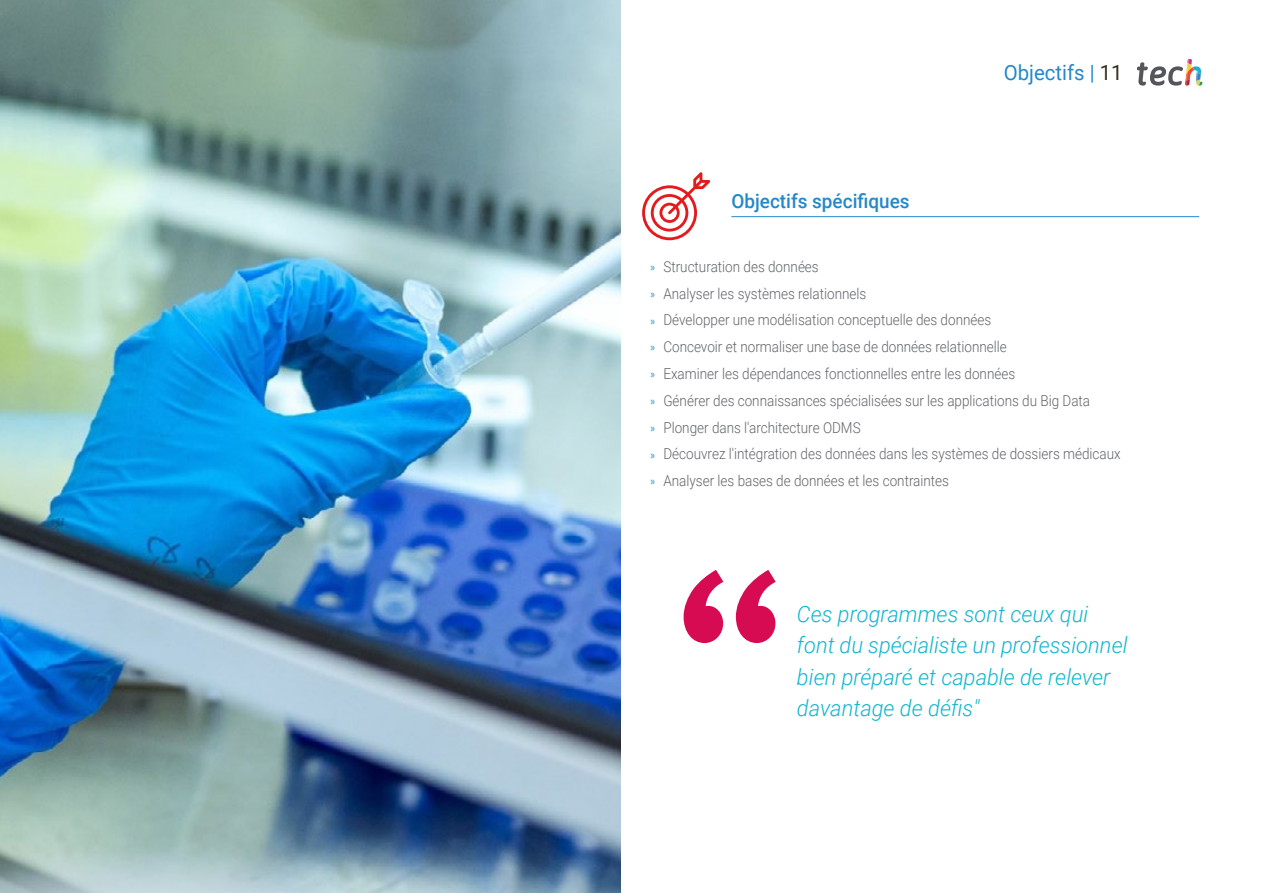
<style>
.page{position:relative;width:1263px;height:893px;background:#fff}
.page>*{position:absolute;margin:0;border:0;box-sizing:border-box;transform-origin:0 0}
.t1{font:italic 300 22.5px/31.5px "Roboto";color:#0fb6cf}
.t2{font:21px "Roboto";color:#2488c9}
.t3{font:500 19.5px "Roboto";color:#2488c9}
.t4{font:300 15px/26.7px "Roboto";color:#61646a;scale:.9 1}
.s1{color:#312e20}
.s2{font-family:"Myriad Pro";font-weight:400;font-size:12px;color:#2488c9}
</style>
<div class="page">
<hr style="left:731px;top:216px;width:468px;height:1px;background:#2488c9">
<svg style="left:642px;top:172px;width:68px;height:68px"></svg>
<img style="left:0;top:0;width:621px;height:893px">
<svg style="left:1137px;top:59px;width:65px;height:27px"></svg>
<svg style="left:684px;top:570px;width:92px;height:73px"></svg>
<h3 class="t3" style="left:731px;top:188px;width:180px">Objectifs spécifiques</h3>
<h2 class="t2" style="left:1004px;top:57px;width:120px">Objectifs | <span class="s1">11</span></h2>
<p class="t4" style="left:651px;top:253px;width:524px"><span class="s2">»</span> Structuration des données<br><span class="s2">»</span> Analyser les systèmes relationnels<br><span class="s2">»</span> Développer une modélisation conceptuelle des données<br><span class="s2">»</span> Concevoir et normaliser une base de données relationnelle<br><span class="s2">»</span> Examiner les dépendances fonctionnelles entre les données<br><span class="s2">»</span> Générer des connaissances spécialisées sur les applications du Big Data<br><span class="s2">»</span> Plonger dans l'architecture ODMS<br><span class="s2">»</span> Découvrez l'intégration des données dans les systèmes de dossiers médicaux <span class="s2">»</span> Analyser les bases de données et les contraintes</p>
<h1 class="t1" style="left:797px;top:597px;width:332px">Ces programmes sont ceux qui font du spécialiste un professionnel bien préparé et capable de relever davantage de défis"</h1>
</div>
